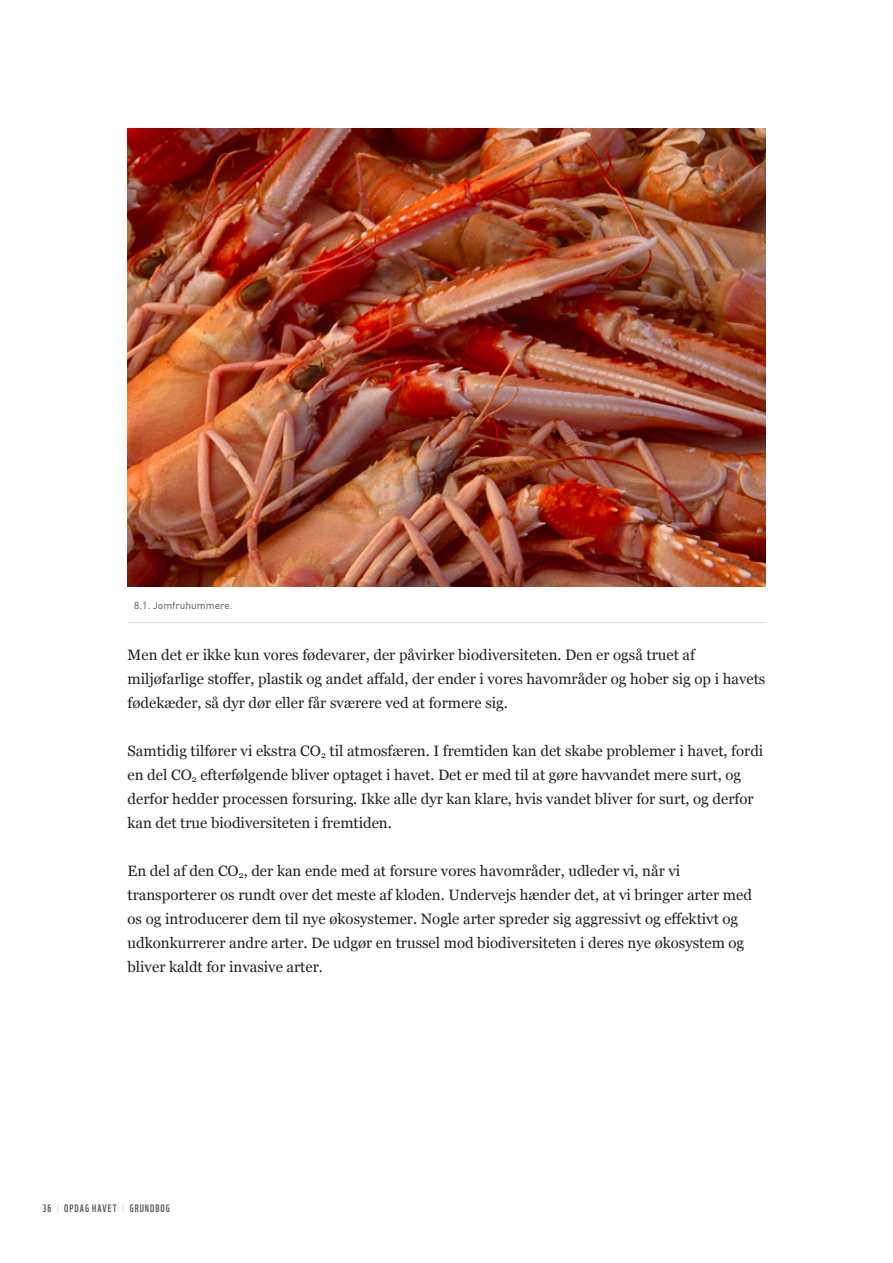
<style>
.page{position:relative;width:893px;height:1263px;background:#fff}
.page>*{position:absolute;margin:0;border:0;box-sizing:border-box;transform-origin:0 0}
.t1{font:15px/24px "Georgia";color:#231f20}
.t2{font:10.5px "WWF";letter-spacing:.095em;color:#58595b}
.t3{font:10.5px "DIN Next LT Pro";color:#6d6f71}
.s1{font-size:9px;color:#dadbdd}
</style>
<div class="page">
<hr style="left:128px;top:622px;width:637px;height:1px;background:#dcddde">
<img style="left:128px;top:128px;width:637px;height:459px">
<p class="t3" style="left:134px;top:599px;width:100px">8.1. Jomfruhummere.</p>
<p class="t1" style="left:128px;top:642px;width:639px">Men det er ikke kun vores fødevarer, der påvirker biodiversiteten. Den er også truet af miljøfarlige stoffer, plastik og andet affald, der ender i vores havområder og hober sig op i havets fødekæder, så dyr dør eller får sværere ved at formere sig.</p>
<p class="t1" style="left:128px;top:738px;width:637px">Samtidig tilfører vi ekstra CO<sub>2</sub> til atmosfæren. I fremtiden kan det skabe problemer i havet, fordi en del CO<sub>2</sub> efterfølgende bliver optaget i havet. Det er med til at gøre havvandet mere surt, og derfor hedder processen forsuring. Ikke alle dyr kan klare, hvis vandet bliver for surt, og derfor kan det true biodiversiteten i fremtiden.</p>
<p class="t1" style="left:128px;top:858px;width:626px">En del af den CO<sub>2</sub>, der kan ende med at forsure vores havområder, udleder vi, når vi transporterer os rundt over det meste af kloden. Undervejs hænder det, at vi bringer arter med os og introducerer dem til nye økosystemer. Nogle arter spreder sig aggressivt og effektivt og udkonkurrerer andre arter. De udgør en trussel mod biodiversiteten i deres nye økosystem og bliver kaldt for invasive arter.</p>
<p class="t2" style="left:43px;top:1200px;width:129px">36 <span class="s1">|</span> OPDAG HAVET <span class="s1">|</span> GRUNDBOG</p>
</div>
